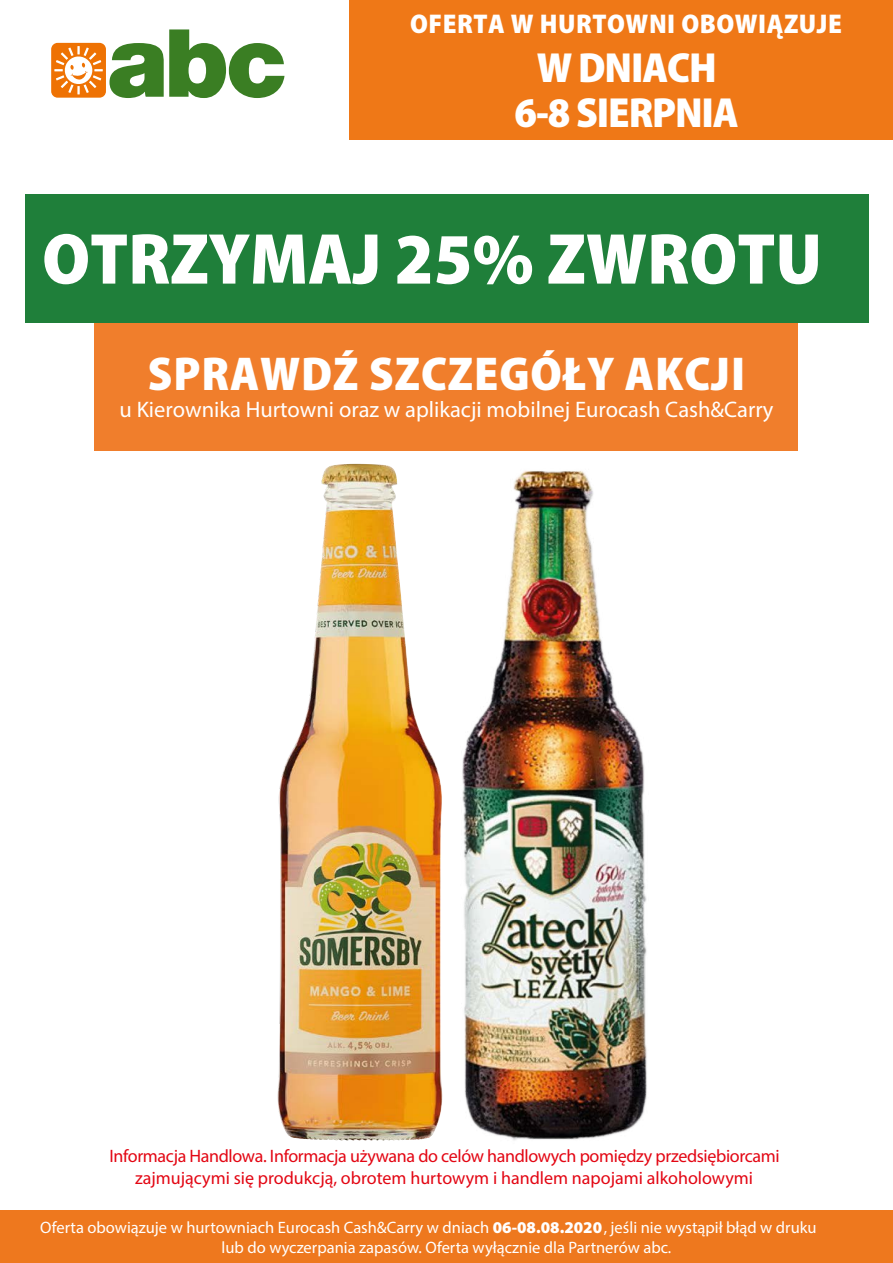
<style>
.page{position:relative;width:893px;height:1263px;background:#fff}
.page>*{position:absolute;margin:0;border:0;box-sizing:border-box;transform-origin:0 0}
.t1{font:900 semi-condensed 72.75px "Myriad Pro";color:#fff}
.t2{font:900 semi-condensed 47.7px "Myriad Pro";letter-spacing:.02em;color:#fff}
.t3{font:900 semi-condensed 42.3px/45px "Myriad Pro";letter-spacing:-.025em;color:#fff;text-align:center}
.t4{font:900 semi-condensed 27.15px "Myriad Pro";letter-spacing:.02em;color:#fff}
.t5{font:22.5px "Myriad Pro";color:#fff}
.t6{font:18px/21.6px "Myriad Pro";letter-spacing:-.01em;color:#e30613;text-align:center}
.t7{font:16.5px/19.8px "Myriad Pro";color:#fff}
.s1{font-weight:900}
</style>
<div class="page">
<div style="left:0;top:1211px;width:893px;height:52px;background:#ee781e"></div>
<div style="left:0;top:0;width:893px;height:139px;background:#ef7817"></div>
<div style="left:0;top:0;width:348px;height:143px;background:#fff"></div>
<svg style="left:109px;top:29px;width:175px;height:69px"></svg>
<div style="left:51px;top:43px;width:55px;height:55px;background:#ee7203;border-radius:6px"></div>
<svg style="left:54px;top:46px;width:49px;height:48px"></svg>
<div style="left:25px;top:194px;width:843px;height:129px;background:#1f7f3a"></div>
<div style="left:95px;top:323px;width:703px;height:128px;background:#f07e2c"></div>
<img style="left:350px;top:463px;width:297px;height:677px">
<img style="left:277px;top:464px;width:166px;height:677px">
<h3 class="t4" style="left:410px;top:6px;width:433px">OFERTA W HURTOWNI OBOWIĄZUJE</h3>
<h3 class="t3" style="left:515px;top:43px;width:226px">W DNIACH<br>6-8 SIERPNIA</h3>
<h1 class="t1" style="left:42px;top:211px;width:781px">OTRZYMAJ 25% ZWROTU</h1>
<h2 class="t2" style="left:148px;top:343px;width:599px">SPRAWDŹ SZCZEGÓŁY AKCJI</h2>
<h3 class="t5" style="left:120px;top:396px;width:655px">u Kierownika Hurtowni oraz w aplikacji mobilnej Eurocash Cash&amp;Carry</h3>
<p class="t6" style="left:109px;top:1145px;width:672px">Informacja Handlowa. Informacja używana do celów handlowych pomiędzy przedsiębiorcami zajmującymi się produkcją, obrotem hurtowym i handlem napojami alkoholowymi</p>
<p class="t7" style="left:222px;top:1217px;width:597px;text-indent:-181px">Oferta obowiązuje w hurtowniach Eurocash Cash&amp;Carry w dniach <span class="s1">06-08.08.2020</span>, jeśli nie wystąpił błąd w druku lub do wyczerpania zapasów. Oferta wyłącznie dla Partnerów abc.</p>
</div>
